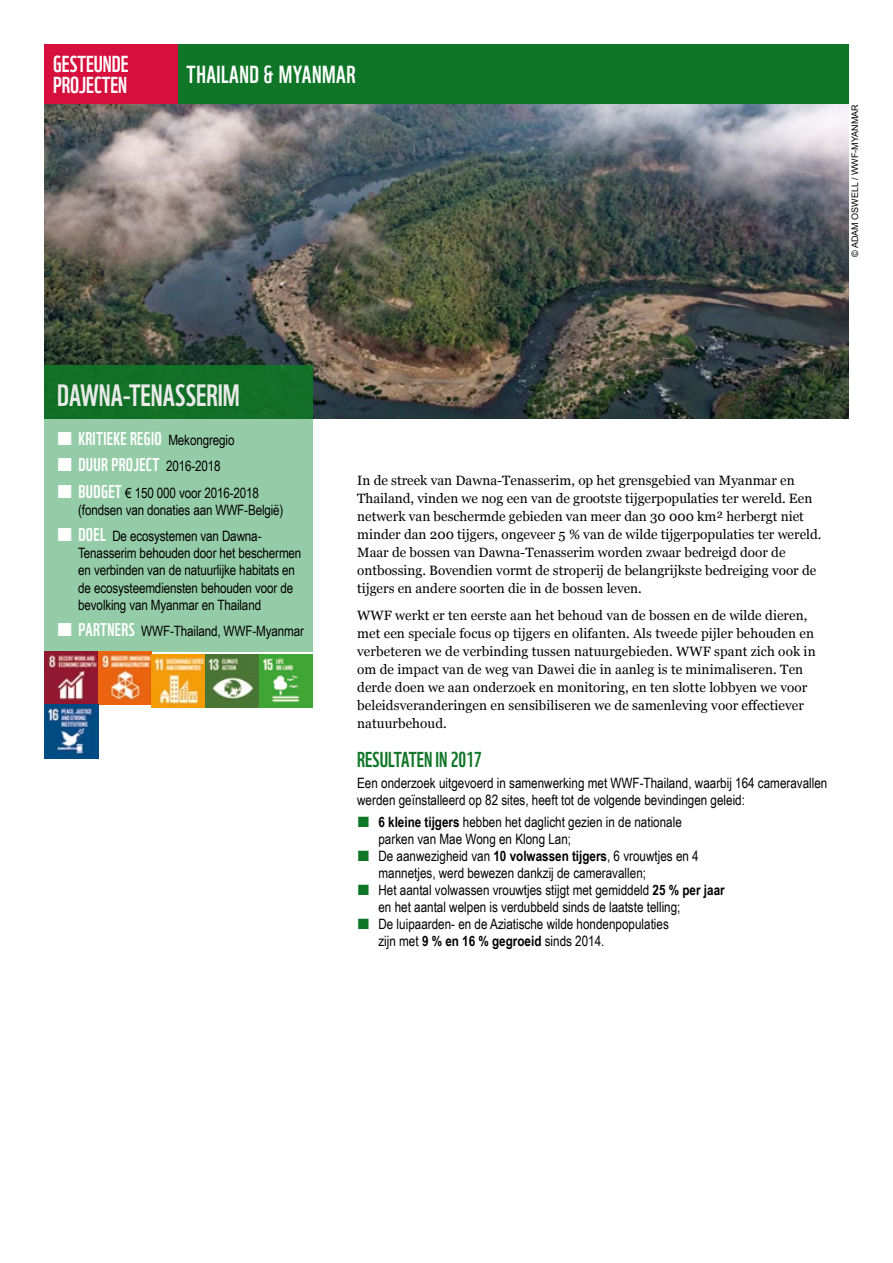
<style>
.page{position:relative;width:893px;height:1263px;background:#fff}
.page>*{position:absolute;margin:0;border:0;box-sizing:border-box;transform-origin:0 0}
.t1{font:30px "WWF";color:#fff}
.t2{font:24px "WWF";letter-spacing:.02em;color:#fff}
.t3{font:22.5px/21px "WWF";color:#fff}
.t4{font:21px "WWF";color:#107627}
.t5{font:18px/26.5px "WWF";letter-spacing:.02em;color:#fff}
.t6{font:14.25px/17.1px "Arial Narrow";color:#000}
.t7{font:13.5px/18px "Georgia";color:#000}
.t8{font:9px "Arial";color:#000}
.s1{font-family:"Arial Narrow";font-size:14.25px;color:#000}
.s2{font-family:"WWF";font-size:18px;color:#fff}
.s3{font-weight:700}
</style>
<div class="page">
<img style="left:44px;top:104px;width:804px;height:315px">
<div style="left:44px;top:419px;width:269px;height:232px;background:#95cca8"></div>
<div style="left:178px;top:45px;width:670px;height:59px;background:#107627"></div>
<div style="left:44px;top:365px;width:269px;height:54px;background:#126f27"></div>
<img style="left:45px;top:651px;width:107px;height:54px">
<img style="left:152px;top:654px;width:161px;height:54px">
<img style="left:45px;top:705px;width:53px;height:53px">
<div style="left:45px;top:45px;width:133px;height:59px;background:#d60f3c"></div>
<h3 class="t3" style="left:53px;top:51px;width:77px">GESTEUNDE<br>PROJECTEN</h3>
<h2 class="t2" style="left:187px;top:56px;width:170px">THAILAND &amp; MYANMAR</h2>
<p class="t8" style="left:849px;top:257px;width:154px;rotate:-90deg">© ADAM OSWELL / WWF-MYANMAR</p>
<h1 class="t1" style="left:57px;top:372px;width:184px">DAWNA-TENASSERIM</h1>
<h3 class="t5" style="left:78px;top:423px;width:158px">KRITIEKE REGIO <span class="s1">Mekongregio<br></span>DUUR PROJECT <span class="s1">2016-2018</span></h3>
<p class="t6" style="left:78px;top:483px;width:207px"><span class="s2">BUDGET</span> € 150 000 voor 2016-2018 (fondsen van donaties aan WWF-België)</p>
<p class="t6" style="left:78px;top:527px;width:225px"><span class="s2">DOEL</span> De ecosystemen van Dawna-Tenasserim behouden door het beschermen en verbinden van de natuurlijke habitats en de ecosysteemdiensten behouden voor de bevolking van Myanmar en Thailand</p>
<p class="t6" style="left:78px;top:622px;width:227px"><span class="s2">PARTNERS</span> WWF-Thailand, WWF-Myanmar</p>
<p class="t7" style="left:357px;top:471px;width:466px">In de streek van Dawna-Tenasserim, op het grensgebied van Myanmar en Thailand, vinden we nog een van de grootste tijgerpopulaties ter wereld. Een netwerk van beschermde gebieden van meer dan 30 000 km² herbergt niet minder dan 200 tijgers, ongeveer 5 % van de wilde tijgerpopulaties ter wereld.<br>Maar de bossen van Dawna-Tenasserim worden zwaar bedreigd door de ontbossing. Bovendien vormt de stroperij de belangrijkste bedreiging voor de tijgers en andere soorten die in de bossen leven.</p>
<p class="t7" style="left:357px;top:605px;width:460px">WWF werkt er ten eerste aan het behoud van de bossen en de wilde dieren, met een speciale focus op tijgers en olifanten. Als tweede pijler behouden en verbeteren we de verbinding tussen natuurgebieden. WWF spant zich ook in om de impact van de weg van Dawei die in aanleg is te minimaliseren. Ten derde doen we aan onderzoek en monitoring, en ten slotte lobbyen we voor beleidsveranderingen en sensibiliseren we de samenleving voor effectiever natuurbehoud.</p>
<h3 class="t4" style="left:357px;top:743px;width:126px">RESULTATEN IN 2017</h3>
<p class="t6" style="left:357px;top:774px;width:472px">Een onderzoek uitgevoerd in samenwerking met WWF-Thailand, waarbij 164 cameravallen werden geïnstalleerd op 82 sites, heeft tot de volgende bevindingen geleid:</p>
<p class="t6" style="left:378px;top:812px;width:348px"><span class="s3">6 kleine tijgers</span> hebben het daglicht gezien in de nationale<br>parken van Mae Wong en Klong Lan;<br>De aanwezigheid van <span class="s3">10 volwassen tijgers</span>, 6 vrouwtjes en 4 mannetjes, werd bewezen dankzij de cameravallen;<br>Het aantal volwassen vrouwtjes stijgt met gemiddeld <span class="s3">25 % per jaar </span>en het aantal welpen is verdubbeld sinds de laatste telling;<br>De luipaarden- en de Aziatische wilde hondenpopulaties<br>zijn met <span class="s3">9 % en 16 % gegroeid</span> sinds 2014.</p>
</div>
